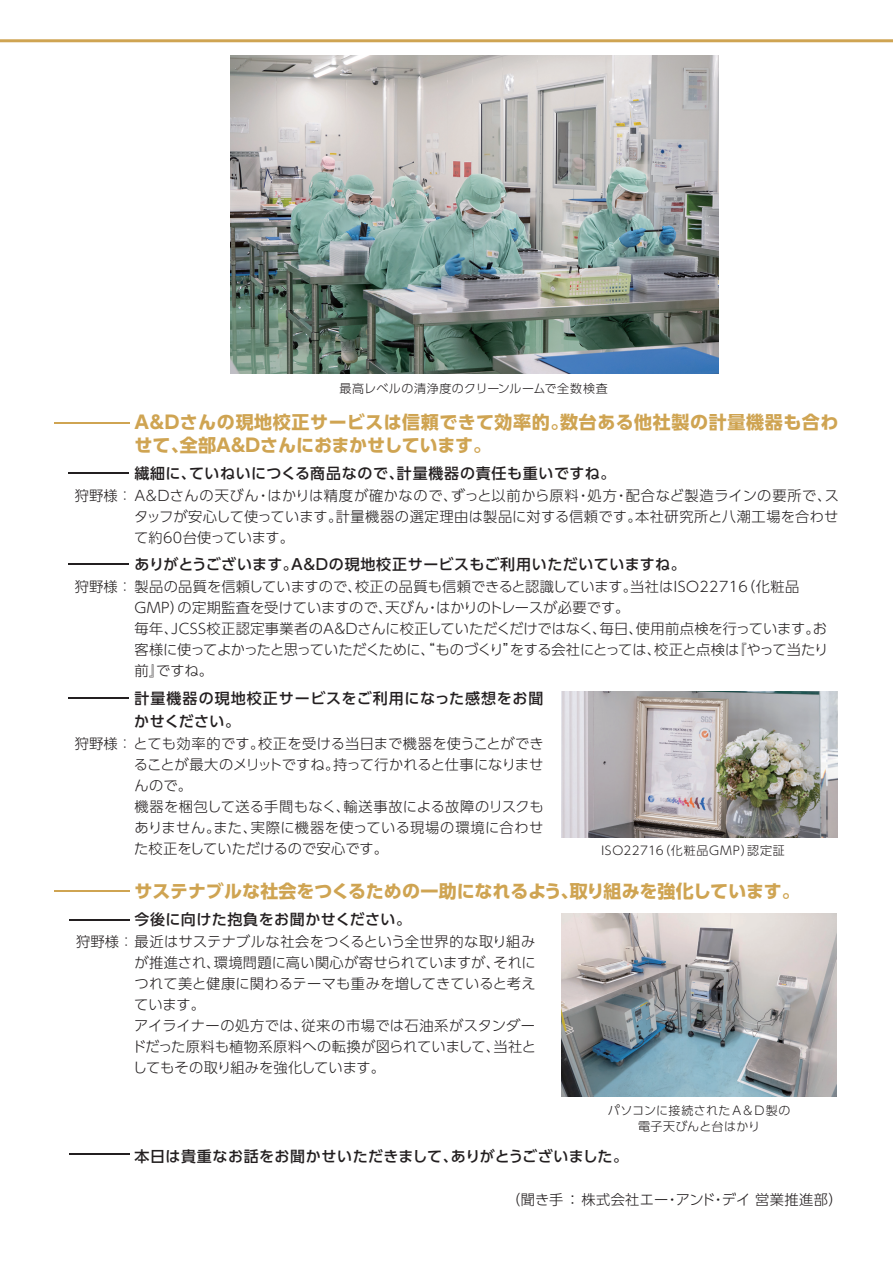
<style>
.page{position:relative;width:893px;height:1263px;background:#fff}
.page>*{position:absolute;margin:0;border:0;box-sizing:border-box;transform-origin:0 0}
.t1{font:700 18px "UD Shin Go Pro";letter-spacing:.035em;color:#cfa452}
.t2{font:700 18px "UD Shin Go Pro";letter-spacing:.01em;color:#cfa452}
.t3{font:700 18px "UD Shin Go Pro";letter-spacing:-.02em;color:#cfa452}
.t4{font:500 15px "UD Shin Go Pro";letter-spacing:.04em;color:#231f20}
.t5{font:500 15px "UD Shin Go Pro";letter-spacing:.065em;color:#231f20}
.t6{font:500 15px "Shin Go Pro";color:#231f20;scale:4 1}
.t7{font:300 14.25px/21px "UD Shin Go Pro";letter-spacing:.005em;color:#231f20}
.t8{font:300 14.25px "UD Shin Go Pro";letter-spacing:.04em;color:#231f20}
.t9{font:300 12px/16.5px "UD Shin Go Pro";letter-spacing:.035em;color:#231f20;text-align:center}
.t10{font:300 12px "UD Shin Go Pro";letter-spacing:.055em;color:#231f20}
.s1{font-family:"Shin Go Pro";font-weight:500}
.s2{font-family:"Shin Go Pro"}
</style>
<div class="page">
<hr style="left:0;top:39px;width:893px;height:3px;background:#cfa452">
<svg style="left:600px;top:837px;width:189px;height:1px"></svg>
<svg style="left:335px;top:373px;width:279px;height:1px"></svg>
<img style="left:230px;top:55px;width:489px;height:318px">
<img style="left:562px;top:691px;width:275px;height:146px">
<img style="left:562px;top:914px;width:274px;height:183px">
<p class="t9" style="left:340px;top:379px;width:270px">最高レベルの清浄度のクリーンルームで全数検査</p>
<p class="t1" style="left:54px;top:407px;width:786px"><span class="s1">―</span>Ａ＆Ｄさんの現地校正サービスは信頼できて効率的。数台ある他社製の計量機器も合わ</p>
<p class="t3" style="left:134px;top:430px;width:358px">せて、全部Ａ＆Ｄさんにおまかせしています。</p>
<p class="t4" style="left:69px;top:461px;width:548px"><span class="s2">―</span>繊細に、ていねいにつくる商品なので、計量機器の責任も重いですね。</p>
<p class="t8" style="left:75px;top:484px;width:766px"><span class="s2">狩野様：</span>Ａ＆Ｄさんの天びん・はかりは精度が確かなので、ずっと以前から原料・処方・配合など製造ラインの要所で、ス</p>
<p class="t7" style="left:134px;top:505px;width:706px">タッフが安心して使っています。計量機器の選定理由は製品に対する信頼です。本社研究所と八潮工場を合わせて約60台使っています。</p>
<p class="t4" style="left:69px;top:552px;width:619px"><span class="s2">―</span>ありがとうございます。Ａ＆Ｄの現地校正サービスもご利用いただいていますね。</p>
<p class="t7" style="left:75px;top:575px;width:726px"><span class="s2">狩野様：</span>製品の品質を信頼していますので、校正の品質も信頼できると認識しています。当社はISO22716（化粧品</p>
<p class="t7" style="left:134px;top:596px;width:695px">GMP）の定期監査を受けていますので、天びん・はかりのトレースが必要です。<br>毎年、JCSS校正認定事業者のＡ＆Ｄさんに校正していただくだけではなく、毎日、使用前点検を行っています。お客様に使ってよかったと思っていただくために、“ものづくり”をする会社にとっては、校正と点検は『やって当たり前』ですね。</p>
<p class="t4" style="left:134px;top:709px;width:107px">かせください。</p>
<p class="t7" style="left:134px;top:753px;width:411px">ることが最大のメリットですね。持って行かれると仕事になりませんので。<br>機器を梱包して送る手間もなく、輸送事故による故障のリスクもありません。また、実際に機器を使っている現場の環境に合わせた校正をしていただけるので安心です。</p>
<p class="t5" style="left:69px;top:686px;width:476px"><span class="s2">―</span>計量機器の現地校正サービスをご利用になった感想をお聞</p>
<p class="t7" style="left:75px;top:732px;width:470px"><span class="s2">狩野様：</span>とても効率的です。校正を受ける当日まで機器を使うことができ</p>
<p class="t10" style="left:601px;top:840px;width:185px">ISO22716（化粧品GMP）認定証</p>
<p class="t2" style="left:54px;top:877px;width:747px"><span class="s1">―</span>サステナブルな社会をつくるための一助になれるよう、取り組みを強化しています。</p>
<p class="t4" style="left:70px;top:907px;width:343px"><span class="s2">―</span>今後に向けた抱負をお聞かせください。</p>
<p class="t7" style="left:76px;top:931px;width:461px"><span class="s2">狩野様：</span>最近はサステナブルな社会をつくるという全世界的な取り組み</p>
<p class="t7" style="left:132px;top:952px;width:406px">が推進され、環境問題に高い関心が寄せられていますが、それにつれて美と健康に関わるテーマも重みを増してきていると考えています。<br>アイライナーの処方では、従来の市場では石油系がスタンダードだった原料も植物系原料への転換が図られていまして、当社としてもその取り組みを強化しています。</p>
<p class="t9" style="left:608px;top:1101px;width:184px">パソコンに接続されたＡ＆Ｄ製の電子天びんと台はかり</p>
<p class="t4" style="left:134px;top:1144px;width:495px">本日は貴重なお話をお聞かせいただきまして、ありがとうございました。</p>
<p class="t7" style="left:506px;top:1189px;width:338px">（聞き手 ： 株式会社エー・アンド・デイ 営業推進部）</p>
<p class="t6" style="left:70px;top:1142px;width:16px">―</p>
</div>
